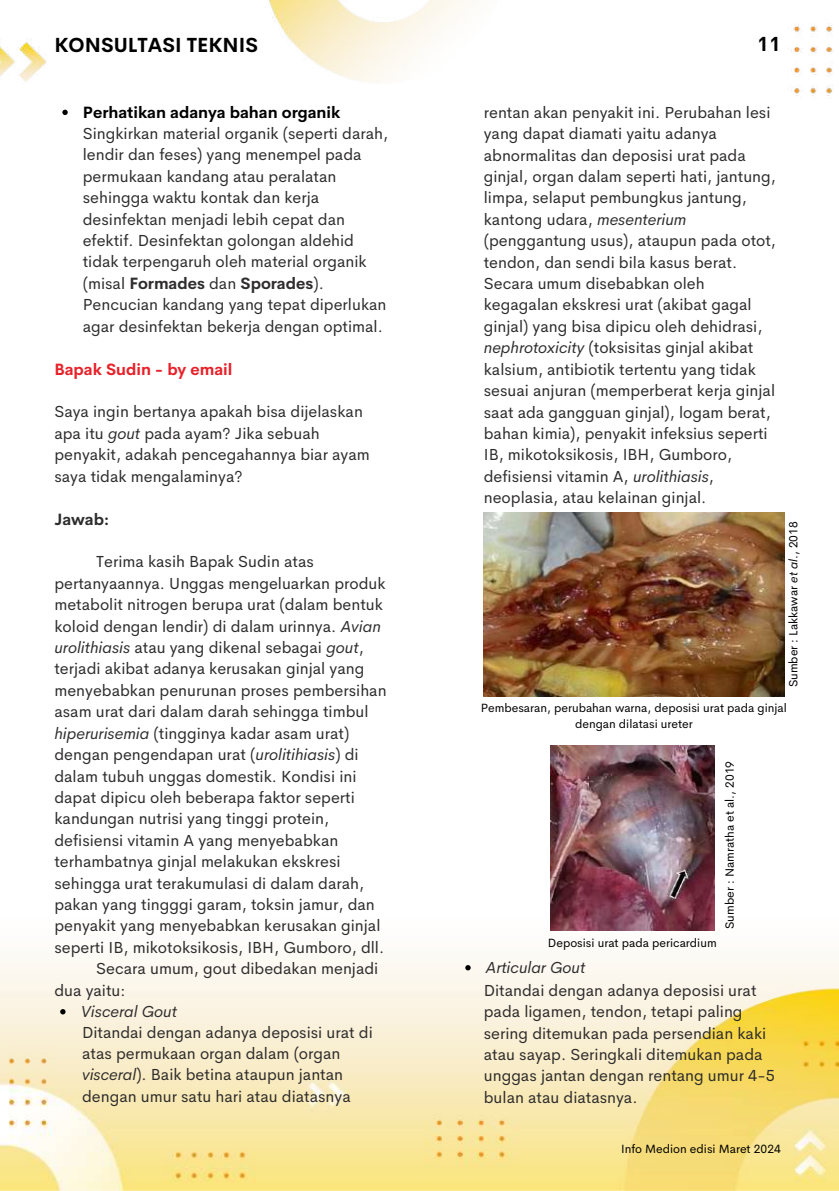
<style>
.page{position:relative;width:839px;height:1191px;background:#fff}
.page>*{position:absolute;margin:0;border:0;box-sizing:border-box;transform-origin:0 0}
.t1{font:700 20px "Cerebri Sans";color:#000}
.t2{font:16px/21.4px "Cerebri Sans";color:#2e2c2c}
.t3{font:700 16px "Cerebri Sans";color:#000}
.t4{font:italic 16px "Cerebri Sans";color:#2e2c2c}
.t5{font:700 16px "Cerebri Sans";color:#e62129}
.t6{font:700 16px "Cerebri Sans";color:#2e2c2c}
.t7{font:12px/16px "Cerebri Sans";color:#000;text-align:center}
.s1{font-weight:700}
.s2{font-style:italic}
</style>
<div class="page">
<img style="left:0;top:0;width:838px;height:1191px">
<img style="left:484px;top:512px;width:300px;height:185px">
<img style="left:550px;top:746px;width:164px;height:184px">
<svg style="left:62px;top:110px;width:6px;height:5px"></svg>
<svg style="left:60px;top:1009px;width:6px;height:5px"></svg>
<svg style="left:465px;top:965px;width:5px;height:5px"></svg>
<p class="t1" style="left:54px;top:32px;width:205px">KONSULTASI TEKNIS</p>
<p class="t1" style="left:757px;top:31px;width:25px">11</p>
<p class="t3" style="left:83px;top:102px;width:259px">Perhatikan adanya bahan organik</p>
<p class="t2" style="left:83px;top:123px;width:307px">Singkirkan material organik (seperti darah, lendir dan feses) yang menempel pada permukaan kandang atau peralatan sehingga waktu kontak dan kerja desinfektan menjadi lebih cepat dan efektif. Desinfektan golongan aldehid tidak terpengaruh oleh material organik (misal <span class="s1">Formades</span> dan <span class="s1">Sporades</span>).<br>Pencucian kandang yang tepat diperlukan agar desinfektan bekerja dengan optimal.</p>
<p class="t5" style="left:54px;top:359px;width:179px">Bapak Sudin - by email</p>
<p class="t2" style="left:54px;top:401px;width:317px">Saya ingin bertanya apakah bisa dijelaskan apa itu <span class="s2">gout</span> pada ayam? Jika sebuah penyakit, adakah pencegahannya biar ayam saya tidak mengalaminya?</p>
<p class="t6" style="left:54px;top:509px;width:56px">Jawab:</p>
<p class="t2" style="left:96px;top:551px;width:219px">Terima kasih Bapak Sudin atas</p>
<p class="t2" style="left:54px;top:572px;width:333px">pertanyaannya. Unggas mengeluarkan produk</p>
<p class="t2" style="left:54px;top:594px;width:330px">metabolit nitrogen berupa urat (dalam bentuk</p>
<p class="t2" style="left:54px;top:615px;width:328px">koloid dengan lendir) di dalam urinnya. <span class="s2">Avian</span></p>
<p class="t2" style="left:54px;top:637px;width:311px"><span class="s2">urolithiasis</span> atau yang dikenal sebagai <span class="s2">gout</span>,</p>
<p class="t2" style="left:54px;top:658px;width:311px">terjadi akibat adanya kerusakan ginjal yang</p>
<p class="t2" style="left:54px;top:680px;width:333px">menyebabkan penurunan proses pembersihan</p>
<p class="t2" style="left:54px;top:701px;width:315px">asam urat dari dalam darah sehingga timbul</p>
<p class="t2" style="left:54px;top:722px;width:296px"><span class="s2">hiperurisemia</span> (tingginya kadar asam urat)</p>
<p class="t2" style="left:54px;top:744px;width:306px">dengan pengendapan urat (<span class="s2">urolitihiasis</span>) di</p>
<p class="t2" style="left:54px;top:765px;width:303px">dalam tubuh unggas domestik. Kondisi ini</p>
<p class="t2" style="left:54px;top:787px;width:302px">dapat dipicu oleh beberapa faktor seperti</p>
<p class="t2" style="left:54px;top:808px;width:276px">kandungan nutrisi yang tinggi protein,</p>
<p class="t2" style="left:54px;top:829px;width:285px">defisiensi vitamin A yang menyebabkan</p>
<p class="t2" style="left:54px;top:851px;width:287px">terhambatnya ginjal melakukan ekskresi</p>
<p class="t2" style="left:54px;top:872px;width:311px">sehingga urat terakumulasi di dalam darah,</p>
<p class="t2" style="left:54px;top:894px;width:322px">pakan yang tingggi garam, toksin jamur, dan</p>
<p class="t2" style="left:54px;top:915px;width:327px">penyakit yang menyebabkan kerusakan ginjal</p>
<p class="t2" style="left:54px;top:937px;width:331px">seperti IB, mikotoksikosis, IBH, Gumboro, dll.</p>
<p class="t2" style="left:96px;top:958px;width:284px">Secara umum, gout dibedakan menjadi</p>
<p class="t2" style="left:54px;top:979px;width:72px">dua yaitu:</p>
<p class="t4" style="left:81px;top:1001px;width:98px">Visceral Gout</p>
<p class="t2" style="left:82px;top:1021px;width:292px">Ditandai dengan adanya deposisi urat di atas permukaan organ dalam (organ <span class="s2">visceral</span>). Baik betina ataupun jantan dengan umur satu hari atau diatasnya</p>
<p class="t2" style="left:484px;top:101px;width:293px">rentan akan penyakit ini. Perubahan lesi yang dapat diamati yaitu adanya abnormalitas dan deposisi urat pada ginjal, organ dalam seperti hati, jantung, limpa, selaput pembungkus jantung, kantong udara, <span class="s2">mesenterium </span>(penggantung usus), ataupun pada otot, tendon, dan sendi bila kasus berat.<br>Secara umum disebabkan oleh kegagalan ekskresi urat (akibat gagal ginjal) yang bisa dipicu oleh dehidrasi, <span class="s2">nephrotoxicity</span> (toksisitas ginjal akibat kalsium, antibiotik tertentu yang tidak sesuai anjuran (memperberat kerja ginjal saat ada gangguan ginjal), logam berat, bahan kimia), penyakit infeksius seperti IB, mikotoksikosis, IBH, Gumboro, defisiensi vitamin A, <span class="s2">urolithiasis</span>, neoplasia, atau kelainan ginjal.</p>
<p class="t7" style="left:785px;top:687px;width:168px;rotate:-90deg">Sumber : Lakkawar <span class="s2">et al</span>., 2018</p>
<p class="t7" style="left:480px;top:700px;width:308px">Pembesaran, perubahan warna, deposisi urat pada ginjal dengan dilatasi ureter</p>
<p class="t7" style="left:548px;top:935px;width:170px">Deposisi urat pada pericardium</p>
<p class="t7" style="left:721px;top:929px;width:170px;rotate:-90deg">Sumber : Namratha et al., 2019</p>
<p class="t4" style="left:486px;top:957px;width:101px">Articular Gout</p>
<p class="t2" style="left:484px;top:980px;width:292px">Ditandai dengan adanya deposisi urat pada ligamen, tendon, tetapi paling sering ditemukan pada persendian kaki atau sayap. Seringkali ditemukan pada unggas jantan dengan rentang umur 4-5 bulan atau diatasnya.</p>
<p class="t7" style="left:621px;top:1141px;width:161px">Info Medion edisi Maret 2024</p>
</div>
